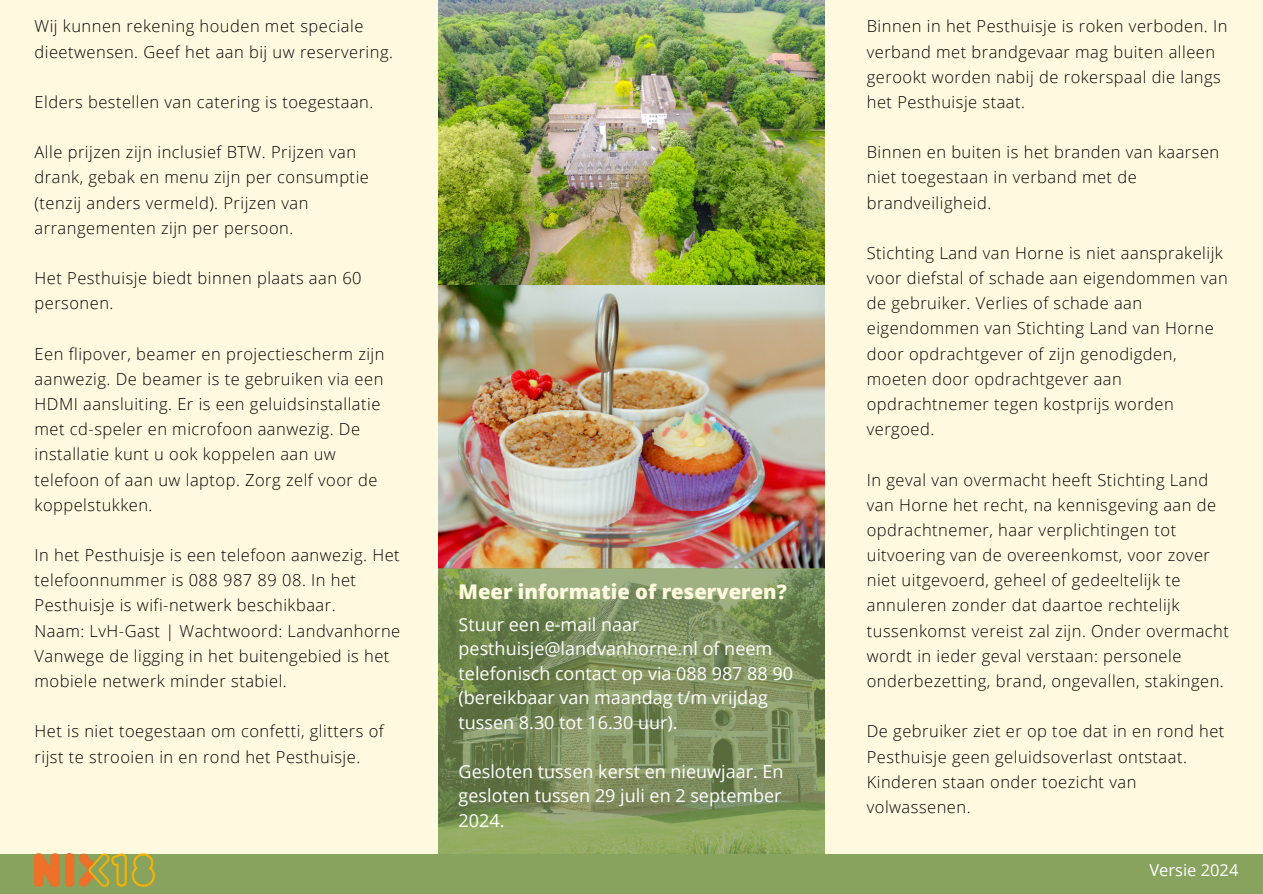
<style>
.page{position:relative;width:1263px;height:894px;background:#fff}
.page>*{position:absolute;margin:0;border:0;box-sizing:border-box;transform-origin:0 0}
.t1{font:800 20.25px "Open Sans";color:#fffadf}
.t2{font:18px/24.5px "Open Sans";color:#fff}
.t3{font:300 16.5px/25.2px "Open Sans";letter-spacing:.03em;color:#000}
.t4{font:16.5px "Open Sans";color:#fff}
</style>
<div class="page">
<div style="left:0;top:0;width:1263px;height:893px;background:#fffadf"></div>
<img style="left:438px;top:1px;width:386px;height:567px">
<div style="left:0;top:853px;width:1262px;height:40px;background:#88a35e"></div>
<img style="left:35px;top:853px;width:120px;height:33px">
<svg style="left:438px;top:568px;width:387px;height:285px;background:#7e915c"></svg>
<p class="t3" style="left:35px;top:13px;width:360px">Wij kunnen rekening houden met speciale dieetwensen. Geef het aan bij uw reservering.</p>
<p class="t3" style="left:35px;top:89px;width:340px">Elders bestellen van catering is toegestaan.</p>
<p class="t3" style="left:35px;top:139px;width:336px">Alle prijzen zijn inclusief BTW. Prijzen van drank, gebak en menu zijn per consumptie (tenzij anders vermeld). Prijzen van arrangementen zijn per persoon.</p>
<p class="t3" style="left:35px;top:265px;width:329px">Het Pesthuisje biedt binnen plaats aan 60 personen.</p>
<p class="t3" style="left:35px;top:340px;width:351px">Een flipover, beamer en projectiescherm zijn aanwezig. De beamer is te gebruiken via een HDMI aansluiting. Er is een geluidsinstallatie met cd-speler en microfoon aanwezig. De installatie kunt u ook koppelen aan uw telefoon of aan uw laptop. Zorg zelf voor de koppelstukken.</p>
<p class="t3" style="left:35px;top:542px;width:367px">In het Pesthuisje is een telefoon aanwezig. Het telefoonnummer is 088 987 89 08. In het<br>Pesthuisje is wifi-netwerk beschikbaar.</p>
<p class="t3" style="left:35px;top:617px;width:367px">Naam: LvH-Gast | Wachtwoord: Landvanhorne</p>
<p class="t3" style="left:35px;top:642px;width:356px">Vanwege de ligging in het buitengebied is het mobiele netwerk minder stabiel.</p>
<p class="t3" style="left:35px;top:718px;width:351px">Het is niet toegestaan om confetti, glitters of rijst te strooien in en rond het Pesthuisje.</p>
<p class="t1" style="left:459px;top:576px;width:330px">Meer informatie of reserveren?</p>
<p class="t2" style="left:459px;top:611px;width:336px">Stuur een e-mail naar pesthuisje@landvanhorne.nl of neem telefonisch contact op via 088 987 88 90 (bereikbaar van maandag t/m vrijdag tussen 8.30 tot 16.30 uur).</p>
<p class="t2" style="left:459px;top:758px;width:326px;text-align:justify">Gesloten tussen kerst en nieuwjaar. En gesloten tussen 29 juli en 2 september 2024.</p>
<p class="t3" style="left:867px;top:13px;width:362px">Binnen in het Pesthuisje is roken verboden. In verband met brandgevaar mag buiten alleen gerookt worden nabij de rokerspaal die langs het Pesthuisje staat.</p>
<p class="t3" style="left:867px;top:139px;width:354px">Binnen en buiten is het branden van kaarsen niet toegestaan in verband met de brandveiligheid.</p>
<p class="t3" style="left:867px;top:240px;width:362px">Stichting Land van Horne is niet aansprakelijk voor diefstal of schade aan eigendommen van de gebruiker. Verlies of schade aan eigendommen van Stichting Land van Horne door opdrachtgever of zijn genodigden, moeten door opdrachtgever aan opdrachtnemer tegen kostprijs worden vergoed.</p>
<p class="t3" style="left:867px;top:466px;width:364px">In geval van overmacht heeft Stichting Land van Horne het recht, na kennisgeving aan de opdrachtnemer, haar verplichtingen tot uitvoering van de overeenkomst, voor zover niet uitgevoerd, geheel of gedeeltelijk te annuleren zonder dat daartoe rechtelijk tussenkomst vereist zal zijn. Onder overmacht wordt in ieder geval verstaan: personele onderbezetting, brand, ongevallen, stakingen.</p>
<p class="t3" style="left:867px;top:718px;width:359px">De gebruiker ziet er op toe dat in en rond het Pesthuisje geen geluidsoverlast ontstaat.<br>Kinderen staan onder toezicht van volwassenen.</p>
<p class="t4" style="left:1149px;top:857px;width:91px">Versie 2024</p>
</div>
